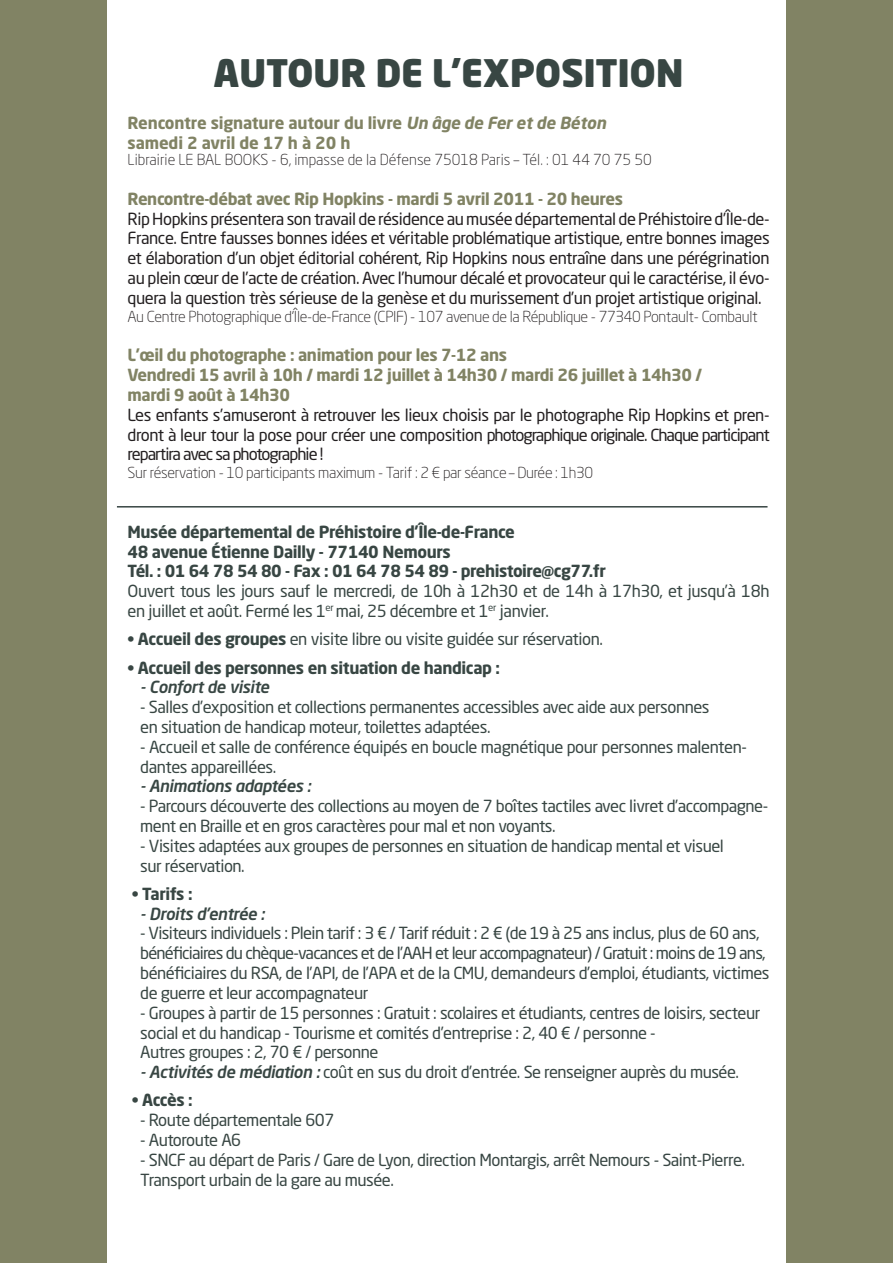
<style>
.page{position:relative;width:893px;height:1263px;background:#fff}
.page>*{position:absolute;margin:0;border:0;box-sizing:border-box;transform-origin:0 0}
.t1{font:900 37.5px "Neo Sans Std";letter-spacing:-.01em;color:#384643}
.t2{font:16.5px/19.8px "Neo Sans Std";letter-spacing:-.03em;color:#384643}
.t3{font:16.5px/19.8px "Neo Sans Std";letter-spacing:-.055em;color:#231f20;text-align:justify}
.t4{font:700 16.5px/19.8px "Neo Sans Std";letter-spacing:-.025em;color:#818364}
.t5{font:700 16.5px/19.8px "Neo Sans Std";letter-spacing:-.025em;color:#384643}
.t6{font:italic 500 16.5px "Neo Sans Std";letter-spacing:-.025em;color:#384643}
.t7{font:300 15px "Neo Sans Std";letter-spacing:-.02em;color:#231f20}
.t8{font:300 15px "Neo Sans Std";color:#231f20}
.s1{font-style:italic}
.s2{font-weight:700}
.s3{font-weight:500;font-style:italic}
</style>
<div class="page">
<div style="left:0;top:0;width:106px;height:1263px;background:#818364"></div>
<div style="left:787px;top:0;width:106px;height:1263px;background:#818364"></div>
<hr style="left:117px;top:506px;width:650px;height:1px;background:#384643">
<h1 class="t1" style="left:213px;top:49px;width:472px">AUTOUR DE L’EXPOSITION</h1>
<p class="t4" style="left:128px;top:112px;width:480px">Rencontre signature autour du livre <span class="s1">Un âge de Fer et de Béton </span>samedi 2 avril de 17 h à 20 h</p>
<p class="t8" style="left:128px;top:151px;width:526px">Librairie LE BAL BOOKS - 6, impasse de la Défense 75018 Paris – Tél. : 01 44 70 75 50</p>
<p class="t4" style="left:128px;top:188px;width:497px">Rencontre-débat avec Rip Hopkins - mardi 5 avril 2011 - 20 heures</p>
<p class="t3" style="left:128px;top:208px;width:644px">Rip Hopkins présentera son travail de résidence au musée départemental de Préhistoire d’Île-de-France. Entre fausses bonnes idées et véritable problématique artistique, entre bonnes images et élaboration d’un objet éditorial cohérent, Rip Hopkins nous entraîne dans une pérégrination au plein cœur de l’acte de création. Avec l’humour décalé et provocateur qui le caractérise, il évo&shy;quera la question très sérieuse de la genèse et du murissement d’un projet artistique original.</p>
<p class="t7" style="left:128px;top:307px;width:632px">Au Centre Photographique d’Île-de-France (CPIF) - 107 avenue de la République - 77340 Pontault- Combault</p>
<p class="t4" style="left:128px;top:345px;width:576px">L’œil du photographe : animation pour les 7-12 ans<br>Vendredi 15 avril à 10h / mardi 12 juillet à 14h30 / mardi 26 juillet à 14h30 / mardi 9 août à 14h30</p>
<p class="t3" style="left:128px;top:404px;width:644px">Les enfants s’amuseront à retrouver les lieux choisis par le photographe Rip Hopkins et pren&shy;dront à leur tour la pose pour créer une composition photographique originale. Chaque participant repartira avec sa photographie !</p>
<p class="t7" style="left:128px;top:464px;width:467px">Sur réservation - 10 participants maximum - Tarif : 2 € par séance – Durée : 1h30</p>
<p class="t5" style="left:128px;top:521px;width:480px">Musée départemental de Préhistoire d’Île-de-France<br>48 avenue Étienne Dailly - 77140 Nemours<br>Tél. : 01 64 78 54 80 - Fax : 01 64 78 54 89 - prehistoire@cg77.fr</p>
<p class="t2" style="left:128px;top:581px;width:643px">Ouvert tous les jours sauf le mercredi, de 10h à 12h30 et de 14h à 17h30, et jusqu’à 18h en juillet et août. Fermé les 1<sup>er</sup> mai, 25 décembre et 1<sup>er</sup> janvier.</p>
<p class="t2" style="left:128px;top:629px;width:477px"><span class="s2">• Accueil des groupes</span> en visite libre ou visite guidée sur réservation.</p>
<p class="t5" style="left:128px;top:657px;width:374px">• Accueil des personnes en situation de handicap :</p>
<p class="t6" style="left:140px;top:677px;width:130px">- Confort de visite</p>
<p class="t2" style="left:140px;top:697px;width:571px">- Salles d’exposition et collections permanentes accessibles avec aide aux personnes en situation de handicap moteur, toilettes adaptées.</p>
<p class="t2" style="left:140px;top:736px;width:608px">- Accueil et salle de conférence équipés en boucle magnétique pour personnes malenten&shy;dantes appareillées.</p>
<p class="t6" style="left:140px;top:776px;width:172px">- Animations adaptées :</p>
<p class="t2" style="left:140px;top:796px;width:629px">- Parcours découverte des collections au moyen de 7 boîtes tactiles avec livret d’accompagne&shy;ment en Braille et en gros caractères pour mal et non voyants.</p>
<p class="t2" style="left:140px;top:835px;width:585px">- Visites adaptées aux groupes de personnes en situation de handicap mental et visuel sur réservation.</p>
<p class="t5" style="left:132px;top:883px;width:62px">• Tarifs :</p>
<p class="t6" style="left:140px;top:903px;width:126px">- Droits d’entrée :</p>
<p class="t2" style="left:140px;top:923px;width:631px">- Visiteurs individuels : Plein tarif : 3 € / Tarif réduit : 2 € (de 19 à 25 ans inclus, plus de 60 ans, bénéficiaires du chèque-vacances et de l’AAH et leur accompagnateur) / Gratuit : moins de 19 ans, bénéficiaires du RSA, de l’API, de l’APA et de la CMU, demandeurs d’emploi, étudiants, victimes de guerre et leur accompagnateur</p>
<p class="t2" style="left:140px;top:1002px;width:621px">- Groupes à partir de 15 personnes : Gratuit : scolaires et étudiants, centres de loisirs, secteur social et du handicap - Tourisme et comités d’entreprise : 2, 40 € / personne -<br>Autres groupes : 2, 70 € / personne</p>
<p class="t2" style="left:140px;top:1062px;width:600px"><span class="s3">- Activités de médiation :</span> coût en sus du droit d’entrée. Se renseigner auprès du musée.</p>
<p class="t5" style="left:132px;top:1090px;width:62px">• Accès :</p>
<p class="t2" style="left:140px;top:1110px;width:195px">- Route départementale 607</p>
<p class="t2" style="left:140px;top:1130px;width:102px">- Autoroute A6</p>
<p class="t2" style="left:140px;top:1149px;width:606px">- SNCF au départ de Paris / Gare de Lyon, direction Montargis, arrêt Nemours - Saint-Pierre.<br>Transport urbain de la gare au musée.</p>
</div>
